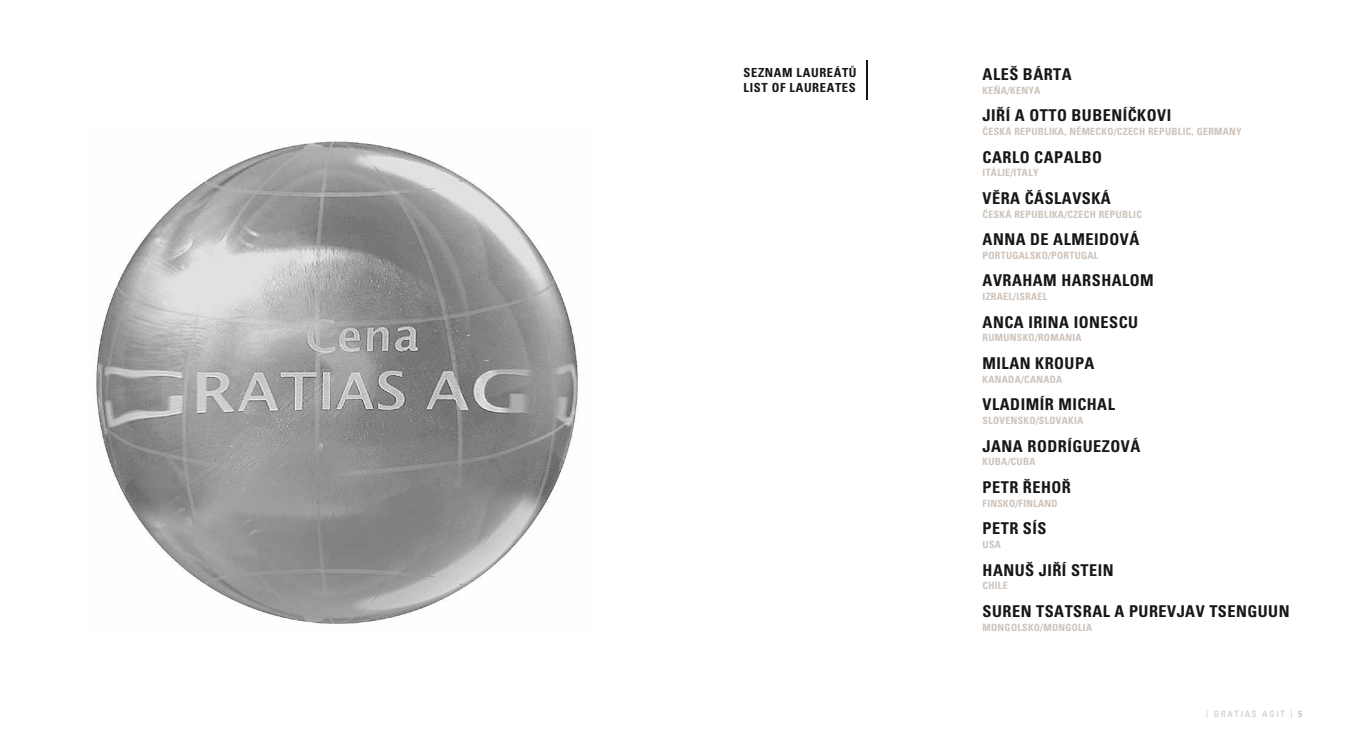
<style>
.page{position:relative;width:1347px;height:745px;background:#fff}
.page>*{position:absolute;margin:0;border:0;box-sizing:border-box;transform-origin:0 0}
.t1{font:700 condensed 16.25px "Univers CE";letter-spacing:.03em;color:#181716}
.t2{font:700 condensed 12.5px/15px "Univers CE";letter-spacing:.05em;color:#181716}
.t3{font:700 condensed 10px "Univers CE";letter-spacing:.03em;color:#cdc3bb}
.t4{font:condensed 8.75px "Univers CE";letter-spacing:.2em;color:#cdc3bb}
.s1{font-weight:700}
</style>
<div class="page">
<hr style="left:866px;top:61px;width:2px;height:39px;background:#181716">
<img style="left:96px;top:141px;width:482px;height:483px">
<p class="t2" style="left:743px;top:65px;width:114px">SEZNAM LAUREÁTŮ<br>LIST OF LAUREATES</p>
<h1 class="t1" style="left:982px;top:65px;width:91px">ALEŠ BÁRTA</h1>
<p class="t3" style="left:982px;top:84px;width:59px">KEŇA/KENYA</p>
<h1 class="t1" style="left:982px;top:106px;width:190px">JIŘÍ A OTTO BUBENÍČKOVI</h1>
<p class="t3" style="left:982px;top:126px;width:261px">ČESKÁ REPUBLIKA, NĚMECKO/CZECH REPUBLIC, GERMANY</p>
<h1 class="t1" style="left:982px;top:147px;width:121px">CARLO CAPALBO</h1>
<p class="t3" style="left:982px;top:167px;width:58px">ITÁLIE/ITALY</p>
<h1 class="t1" style="left:982px;top:189px;width:130px">VĚRA ČÁSLAVSKÁ</h1>
<p class="t3" style="left:982px;top:208px;width:161px">ČESKÁ REPUBLIKA/CZECH REPUBLIC</p>
<h1 class="t1" style="left:982px;top:230px;width:158px">ANNA DE ALMEIDOVÁ</h1>
<p class="t3" style="left:982px;top:249px;width:117px">PORTUGALSKO/PORTUGAL</p>
<h1 class="t1" style="left:982px;top:271px;width:173px">AVRAHAM HARSHALOM</h1>
<p class="t3" style="left:982px;top:291px;width:66px">IZRAEL/ISRAEL</p>
<h1 class="t1" style="left:982px;top:312px;width:157px">ANCA IRINA IONESCU</h1>
<p class="t3" style="left:982px;top:332px;width:100px">RUMUNSKO/ROMANIA</p>
<h1 class="t1" style="left:982px;top:354px;width:113px">MILAN KROUPA</h1>
<p class="t3" style="left:982px;top:373px;width:81px">KANADA/CANADA</p>
<h1 class="t1" style="left:982px;top:395px;width:134px">VLADIMÍR MICHAL</h1>
<p class="t3" style="left:982px;top:414px;width:102px">SLOVENSKO/SLOVAKIA</p>
<h1 class="t1" style="left:982px;top:436px;width:159px">JANA RODRÍGUEZOVÁ</h1>
<p class="t3" style="left:982px;top:456px;width:54px">KUBA/CUBA</p>
<h1 class="t1" style="left:982px;top:477px;width:90px">PETR ŘEHOŘ</h1>
<p class="t3" style="left:982px;top:497px;width:77px">FINSKO/FINLAND</p>
<h1 class="t1" style="left:982px;top:519px;width:65px">PETR SÍS</h1>
<p class="t3" style="left:982px;top:538px;width:20px">USA</p>
<h1 class="t1" style="left:982px;top:560px;width:133px">HANUŠ JIŘÍ STEIN</h1>
<p class="t3" style="left:982px;top:579px;width:27px">CHILE</p>
<h1 class="t1" style="left:982px;top:601px;width:308px">SUREN TSATSRAL A PUREVJAV TSENGUUN</h1>
<p class="t3" style="left:982px;top:621px;width:111px">MONGOLSKO/MONGOLIA</p>
<p class="t4" style="left:1206px;top:708px;width:97px">| GRATIAS AGIT | <span class="s1">5</span></p>
</div>
